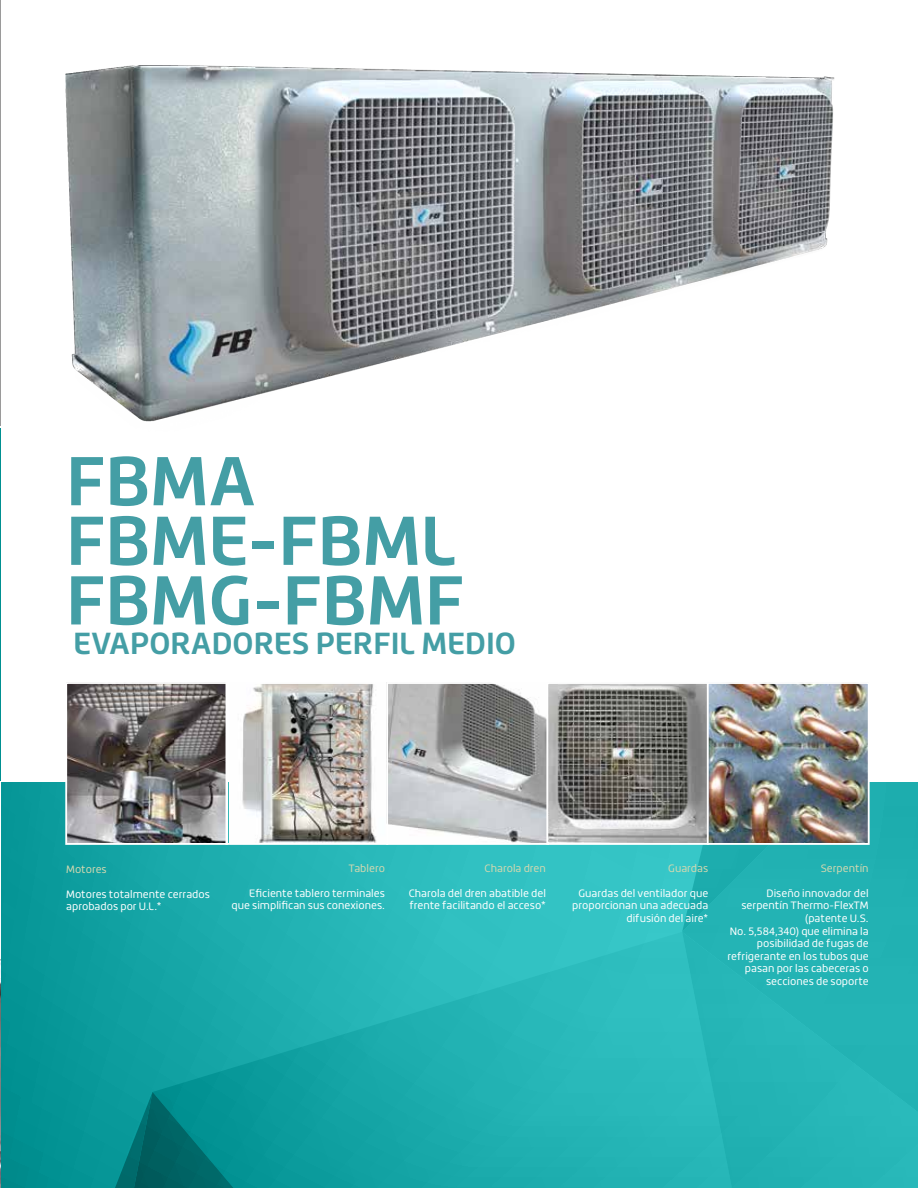
<style>
.page{position:relative;width:918px;height:1188px;background:#fff}
.page>*{position:absolute;margin:0;border:0;box-sizing:border-box;transform-origin:0 0}
.t1{font:700 67.8px/59.6px "Roihu";color:#449ea5}
.t2{font:700 30px "Roihu";color:#449ea5}
.t3{font:10.5px/12.6px "Roihu";color:#fff;text-align:right}
.t4{font:10.5px "Roihu";color:#d3d8b0}
</style>
<div class="page">
<svg style="left:1px;top:782px;width:917px;height:406px;background:#1dacad"></svg>
<img style="left:65px;top:65px;width:769px;height:357px">
<hr style="left:0;top:0;width:1px;height:426px;background:#000">
<img style="left:68px;top:685px;width:157px;height:157px">
<div style="left:65px;top:682px;width:163px;height:163px;border:2px solid #fff"></div>
<img style="left:229px;top:685px;width:638px;height:157px">
<div style="left:226px;top:682px;width:162px;height:163px;border:2px solid #fff"></div>
<div style="left:386px;top:682px;width:163px;height:163px;border:2px solid #fff"></div>
<div style="left:546px;top:682px;width:163px;height:163px;border:2px solid #fff"></div>
<div style="left:707px;top:682px;width:163px;height:163px;border:2px solid #fff"></div>
<hr style="left:0;top:428px;width:1px;height:353px;background:#009091">
<h1 class="t1" style="left:66px;top:452px;width:400px">FBMA<br>FBME-FBML<br>FBMG-FBMF</h1>
<h2 class="t2" style="left:73px;top:626px;width:444px">EVAPORADORES PERFIL MEDIO</h2>
<p class="t4" style="left:66px;top:863px;width:42px">Motores</p>
<p class="t3" style="left:66px;top:888px;width:145px;text-align:left">Motores totalmente cerrados aprobados por U.L.*</p>
<p class="t4" style="left:349px;top:862px;width:38px">Tablero</p>
<p class="t3" style="left:232px;top:887px;width:155px">Eficiente tablero terminales que simplifican sus conexiones.</p>
<p class="t4" style="left:485px;top:862px;width:63px">Charola dren</p>
<p class="t3" style="left:409px;top:887px;width:139px;text-align:left">Charola del dren abatible del frente facilitando el acceso*</p>
<p class="t4" style="left:668px;top:862px;width:42px">Guardas</p>
<p class="t3" style="left:572px;top:887px;width:137px">Guardas del ventilador que proporcionan una adecuada difusión del aire*</p>
<p class="t4" style="left:821px;top:862px;width:50px">Serpentín</p>
<p class="t3" style="left:728px;top:887px;width:143px">Diseño innovador del serpentín Thermo-FlexTM (patente U.S.<br>No. 5,584,340) que elimina la posibilidad de fugas de refrigerante en los tubos que pasan por las cabeceras o secciones de soporte</p>
</div>
